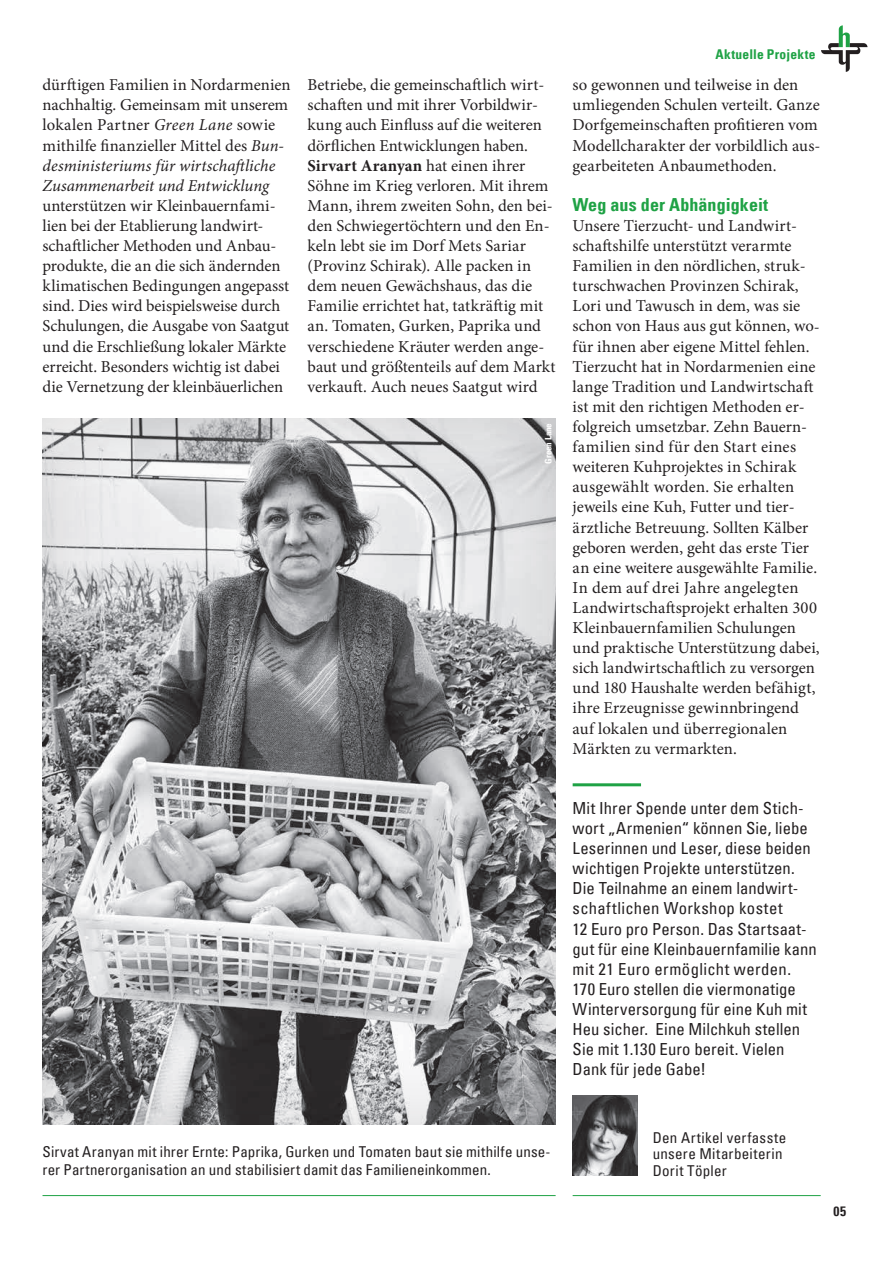
<style>
.page{position:relative;width:893px;height:1263px;background:#fff}
.page>*{position:absolute;margin:0;border:0;box-sizing:border-box;transform-origin:0 0}
.t1{font:700 condensed 18px "Univers LT";letter-spacing:.005em;color:#1fa245}
.t2{font:16.65px/20.1px "Minion Pro";color:#231f20}
.t3{font:condensed 16.65px/20.1px "Univers LT";letter-spacing:.005em;color:#231f20}
.t4{font:condensed 15px/16.5px "Univers LT";letter-spacing:.01em;color:#231f20}
.t5{font:700 condensed 13.5px "Univers LT";letter-spacing:.02em;color:#1fa245}
.t6{font:700 condensed 13.5px "Univers LT";color:#231f20}
.t7{font:700 condensed 9px "Univers LT";letter-spacing:-.01em;color:#fff}
.s1{font-style:italic}
.s2{font-weight:700}
</style>
<div class="page">
<svg style="left:821px;top:25px;width:46px;height:47px"></svg>
<hr style="left:43px;top:1195px;width:513px;height:1px;background:#1fa245">
<hr style="left:573px;top:783px;width:68px;height:3px;background:#1fa245">
<div style="left:40px;top:416px;width:516px;height:710px;background:#231f20;opacity:.15"></div>
<hr style="left:573px;top:1195px;width:248px;height:1px;background:#1fa245">
<img style="left:573px;top:1095px;width:64px;height:81px">
<p class="t2" style="left:43px;top:75px;width:250px">dürftigen Familien in Nordarmenien nachhaltig. Gemeinsam mit unserem lokalen Partner <span class="s1">Green Lane</span> sowie mithilfe finanzieller Mittel des <span class="s1">Bun&shy;desministeriums für wirtschaft liche Zusammenarbeit und Entwicklung</span></p>
<p class="t2" style="left:43px;top:196px;width:248px">unterstützen wir Kleinbauernfami&shy;lien bei der Etablierung lan dwirt&shy;schaftlicher Methoden und Anbau&shy;produkte, die an die sich ändernden klimatischen Bedingungen angepasst sind. Dies wird beispielsweise durch Schulungen, die Ausgabe von Saatgut und die Erschließung lokaler Märkte erreicht. Besonders wichtig ist dabei die Vernetzung der kleinbäuerlichen</p>
<p class="t5" style="left:715px;top:46px;width:102px">Aktuelle Projekte</p>
<p class="t2" style="left:308px;top:75px;width:250px">Betriebe, die gemeinschaftlich wirt&shy;schaften und mit ihrer Vorbildwir&shy;kung auch Einfluss auf die weiteren dörflichen Entwicklungen haben.<br><span class="s2">Sirvart Aranyan</span> hat einen ihrer Söhne im Krieg verloren. Mit ihrem Mann, ihrem zweiten Sohn, den bei&shy;den Schwiegertöchtern und den En&shy;keln lebt sie im Dorf Mets Sariar (Provinz Schirak). Alle packen in dem neuen Gewächshaus, das die Familie errichtet hat, tatkräftig mit an. Tomaten, Gurken, Paprika und verschiedene Kräuter werden ange&shy;baut und größtenteils auf dem Markt verkauft. Auch neues Saatgut wird</p>
<p class="t2" style="left:573px;top:75px;width:249px">so gewonnen und teilweise in den umliegenden Schulen verteilt. Ganze Dorf gemeinschaften profitieren vom Modell charakter der vorbildlich aus&shy;gearbeiteten Anbaumethoden.</p>
<p class="t1" style="left:573px;top:193px;width:197px">Weg aus der Abhängigkeit</p>
<p class="t2" style="left:573px;top:216px;width:249px">Unsere Tierzucht- und Landwirt&shy;schaftshilfe unterstützt verarmte Familien in den nördlichen, struk&shy;turschwachen Provinzen Schirak, Lori und Tawusch in dem, was sie schon von Haus aus gut können, wo&shy;für ihnen aber eigene Mittel fehlen.<br>Tierzucht hat in Nordarmenien eine lange Tradition und Landwirtschaft ist mit den richtigen Methoden er&shy;folgreich umsetzbar. Zehn Bauern&shy;familien sind für den Start eines weiteren Kuhprojektes in Schirak ausgewählt worden. Sie erhalten jeweils eine Kuh, Futter und tier&shy;ärztliche Betreuung. Sollten Kälber geboren werden, geht das erste Tier an eine weitere ausgewählte Familie.<br>In dem auf drei Jahre angelegten Landwirtschaftsprojekt erhalten 300<br>Kleinbauernfamilien Schulungen und praktische Unterstützung dabei, sich landwirtschaftlich zu versorgen und 180 Haushalte werden befähigt, ihre Erzeugnisse gewinnbringend auf lokalen und überregionalen Märkten zu vermarkten.</p>
<p class="t7" style="left:543px;top:464px;width:42px;rotate:-90deg">Green Lane</p>
<p class="t3" style="left:573px;top:798px;width:246px">Mit Ihrer Spende unter dem Stich&shy;wort „Armenien“ können Sie, liebe<br>Leserinnen und Leser, diese beiden wichtigen Projekte unterstützen.<br>Die Teilnahme an einem landwirt&shy;schaftlichen Workshop kostet<br>12 Euro pro Person. Das Startsaat&shy;gut für eine Kleinbauernfamilie kann mit 21 Euro ermöglicht werden.<br>170 Euro stellen die viermonatige<br>Winterversorgung für eine Kuh mit<br>Heu sicher. Eine Milchkuh stellen<br>Sie mit 1.130 Euro bereit. Vielen<br>Dank für jede Gabe!</p>
<p class="t4" style="left:43px;top:1142px;width:509px;line-height:18px">Sirvat Aranyan mit ihrer Ernte: Paprika, Gurken und Tomaten baut sie mithilfe unse&shy;rer Partnerorganisation an und stabilisiert damit das Familieneinkommen.</p>
<p class="t4" style="left:653px;top:1129px;width:135px">Den Artikel verfasste unsere Mitarbeiterin<br>Dorit Töpler</p>
<p class="t6" style="left:833px;top:1203px;width:14px">05</p>
</div>
